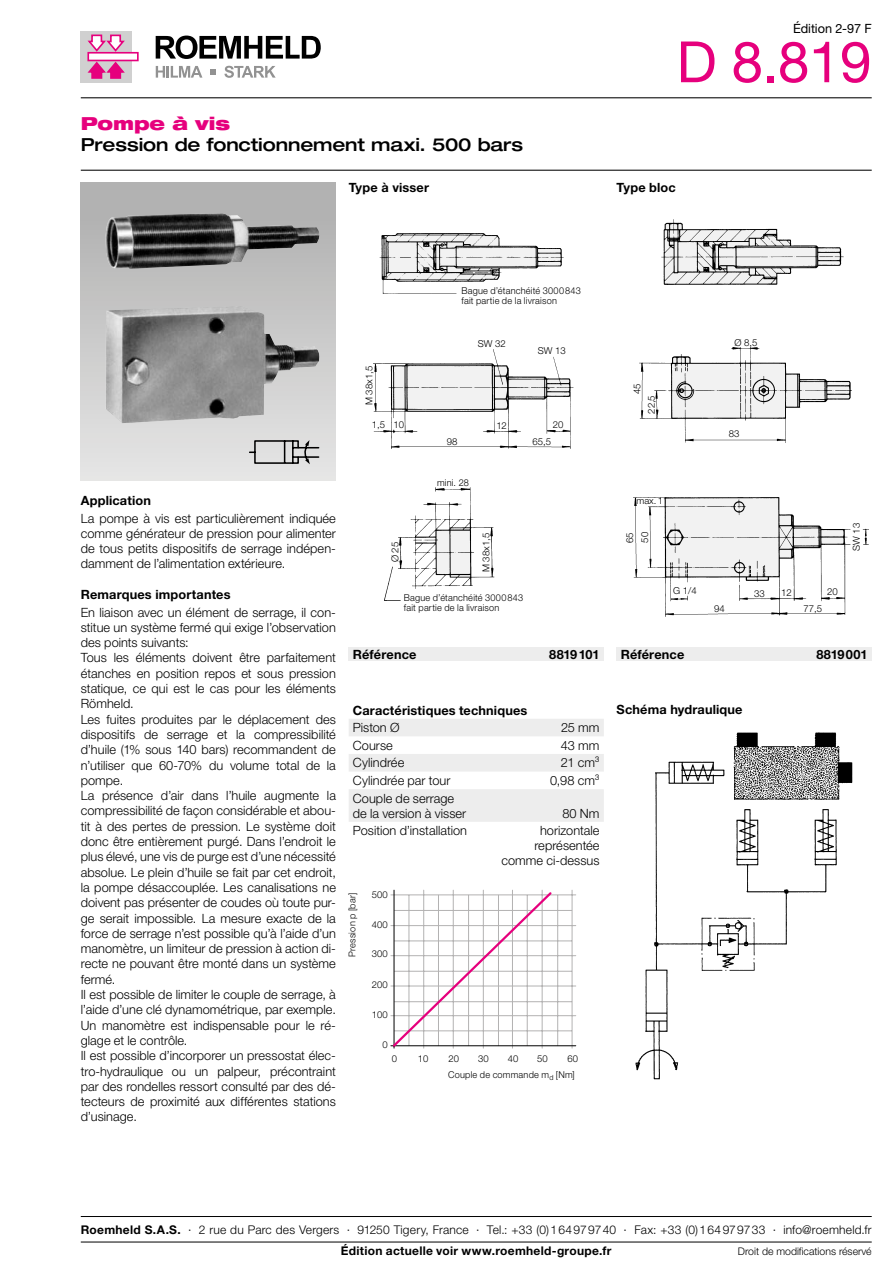
<style>
.page{position:relative;width:893px;height:1263px;background:#fff}
.page>*{position:absolute;margin:0;border:0;box-sizing:border-box;transform-origin:0 0}
.t1{font:57px "Helvetica Neue LT Pro";color:#e6007d}
.t2{font:500 expanded 18px "Helvetica Neue LT Pro";letter-spacing:-.005em;color:#000}
.t3{font:900 expanded 18px "Helvetica Neue LT Pro";letter-spacing:-.005em;color:#e6007d}
.t4{font:300 12.75px/15.3px "Helvetica Neue LT Pro";letter-spacing:.005em;color:#000}
.t5{font:700 12.75px "Helvetica Neue LT Pro";letter-spacing:.01em;color:#000}
.t6{font:12.75px "Helvetica Neue LT Pro";letter-spacing:-.005em;color:#000}
.t7{font:700 12.75px "Helvetica Neue LT Pro";letter-spacing:-.01em;color:#000}
.t8{font:300 12px "Helvetica Neue LT Pro";letter-spacing:.015em;color:#000}
.t9{font:700 12px "Helvetica Neue LT Pro";letter-spacing:.025em;color:#000}
.t10{font:300 10.5px "Helvetica Neue LT Pro";color:#000}
.t11{font:300 9.6px/14.7px "Helvetica Neue";color:#000}
.t12{font:300 9.45px/10.5px "Helvetica Neue LT Pro";letter-spacing:.02em;color:#000}
.t13{font:300 9.45px "Helvetica Neue";color:#000}
.s1{font-weight:700}
</style>
<div class="page">
<div style="left:81px;top:31px;width:51px;height:51px;background:#d0d0d0"></div>
<svg style="left:87px;top:52px;width:52px;height:9px"></svg>
<svg style="left:87px;top:34px;width:40px;height:19px"></svg>
<svg style="left:87px;top:60px;width:40px;height:19px"></svg>
<svg style="left:156px;top:36px;width:165px;height:23px"></svg>
<svg style="left:156px;top:66px;width:46px;height:12px"></svg>
<svg style="left:224px;top:66px;width:52px;height:12px"></svg>
<svg style="left:210px;top:69px;width:6px;height:6px"></svg>
<hr style="left:81px;top:170px;width:791px;height:1px;background:#000">
<hr style="left:81px;top:97px;width:791px;height:1px;background:#000">
<div style="left:81px;top:183px;width:255px;height:297px;background:linear-gradient(to bottom,#adadad,#e6e6e5)"></div>
<img style="left:105px;top:213px;width:214px;height:56px">
<img style="left:105px;top:306px;width:214px;height:117px">
<svg style="left:249px;top:440px;width:70px;height:24px;background:#aeaeae"></svg>
<hr style="left:557px;top:895px;width:1px;height:150px;background:#b3b2b2">
<hr style="left:394px;top:1030px;width:178px;height:1px;background:#b3b2b2">
<hr style="left:394px;top:1001px;width:178px;height:1px;background:#b3b2b2">
<hr style="left:394px;top:971px;width:178px;height:1px;background:#b3b2b2">
<hr style="left:394px;top:941px;width:178px;height:1px;background:#b3b2b2">
<hr style="left:394px;top:910px;width:178px;height:1px;background:#b3b2b2">
<hr style="left:391px;top:895px;width:185px;height:1px;background:#b3b2b2">
<hr style="left:391px;top:925px;width:185px;height:1px;background:#b3b2b2">
<hr style="left:391px;top:955px;width:185px;height:1px;background:#b3b2b2">
<hr style="left:391px;top:986px;width:185px;height:1px;background:#b3b2b2">
<hr style="left:572px;top:890px;width:1px;height:158px;background:#b3b2b2">
<hr style="left:391px;top:1015px;width:185px;height:1px;background:#b3b2b2">
<hr style="left:391px;top:1045px;width:185px;height:1px;background:#000">
<svg style="left:391px;top:890px;width:163px;height:159px"></svg>
<div style="left:349px;top:648px;width:255px;height:13px;background:#ededed"></div>
<svg style="left:349px;top:719px;width:255px;height:103px"></svg>
<img style="left:380px;top:233px;width:184px;height:61px">
<img style="left:373px;top:349px;width:201px;height:100px">
<img style="left:661px;top:220px;width:183px;height:64px">
<img style="left:640px;top:347px;width:211px;height:95px">
<img style="left:384px;top:487px;width:111px;height:113px">
<img style="left:633px;top:498px;width:235px;height:119px">
<img style="left:635px;top:732px;width:218px;height:348px">
<div style="left:617px;top:648px;width:255px;height:13px;background:#ededed"></div>
<hr style="left:81px;top:1242px;width:791px;height:1px;background:#000">
<hr style="left:81px;top:1216px;width:791px;height:1px;background:#000">
<p class="t6" style="left:793px;top:20px;width:80px">Édition 2-97 F</p>
<h2 class="t3" style="left:81px;top:112px;width:151px">Pompe à vis</h2>
<h2 class="t2" style="left:81px;top:133px;width:444px">Pression de fonctionnement maxi. 500 bars</h2>
<h1 class="t1" style="left:676px;top:27px;width:197px">D 8.819</h1>
<p class="t5" style="left:349px;top:180px;width:82px">Type à visser</p>
<p class="t5" style="left:617px;top:180px;width:61px">Type bloc</p>
<p class="t12" style="left:461px;top:285px;width:121px">Bague d’étanchéité 3000843 fait partie de la livraison</p>
<p class="t11" style="left:362px;top:405px;width:41px;rotate:-90deg">M 38x1,5</p>
<p class="t11" style="left:372px;top:417px;width:34px">1,5 10</p>
<p class="t11" style="left:478px;top:336px;width:29px">SW 32</p>
<p class="t11" style="left:496px;top:418px;width:12px">12</p>
<p class="t11" style="left:538px;top:343px;width:29px">SW 13</p>
<p class="t11" style="left:553px;top:417px;width:12px">20</p>
<p class="t11" style="left:447px;top:434px;width:12px">98</p>
<p class="t11" style="left:533px;top:434px;width:20px">65,5</p>
<p class="t5" style="left:81px;top:493px;width:72px">Application</p>
<p class="t4" style="left:81px;top:510px;width:257px;text-align:justify">La pompe à vis est particulièrement indiquée comme générateur de pression pour alimenter de tous petits dispositifs de serrage indépen&shy;damment de l’alimentation extérieure.</p>
<p class="t5" style="left:81px;top:587px;width:151px">Remarques importantes</p>
<p class="t4" style="left:81px;top:604px;width:257px">En liaison avec un élément de serrage, il con&shy;stitue un système fermé qui exige l’observation des points suivants:<br>Tous les éléments doivent être parfaitement étanches en position repos et sous pression statique, ce qui est le cas pour les éléments Römheld.<br>Les fuites produites par le déplacement des dispositifs de serrage et la compressibilité d’huile (1% sous 140 bars) recommandent de n’utiliser que 60-70% du volume total de la pompe.<br>La présence d’air dans l’huile augmente la compressibilité de façon considérable et abou&shy;tit à des pertes de pression. Le système doit donc être entièrement purgé. Dans l’endroit le plus élevé, une vis de purge est d’une nécessité absolue. Le plein d’huile se fait par cet endroit, la pompe désaccouplée. Les canalisations ne doivent pas présenter de coudes où toute pur&shy;ge serait impossible. La mesure exacte de la force de serrage n’est possible qu’à l’aide d’un manomètre, un limiteur de pression à action di&shy;recte ne pouvant être monté dans un système fermé.<br>Il est possible de limiter le couple de serrage, à l’aide d’une clé dynamométrique, par exemple.<br>Un manomètre est indispensable pour le ré&shy;glage et le contrôle.<br>Il est possible d’incorporer un pressostat élec&shy;tro-hydraulique ou un palpeur, précontraint par des rondelles ressort consulté par des dé&shy;tecteurs de proximité aux différentes stations d’usinage.</p>
<p class="t11" style="left:387px;top:562px;width:22px;rotate:-90deg">Ø 25</p>
<p class="t12" style="left:437px;top:478px;width:33px">mini. 28</p>
<p class="t11" style="left:478px;top:572px;width:41px;rotate:-90deg">M 38x1,5</p>
<p class="t12" style="left:404px;top:592px;width:121px">Bague d’étanchéité 3000843 fait partie de la livraison</p>
<p class="t5" style="left:353px;top:646px;width:65px">Référence</p>
<p class="t7" style="left:549px;top:646px;width:52px">8819101</p>
<p class="t5" style="left:353px;top:702px;width:176px">Caractéristiques techniques</p>
<p class="t4" style="left:353px;top:720px;width:48px">Piston Ø</p>
<p class="t4" style="left:561px;top:720px;width:40px">25 mm</p>
<p class="t4" style="left:353px;top:737px;width:41px">Course</p>
<p class="t4" style="left:561px;top:737px;width:40px">43 mm</p>
<p class="t4" style="left:353px;top:755px;width:53px">Cylindrée</p>
<p class="t4" style="left:561px;top:755px;width:40px">21 cm³</p>
<p class="t4" style="left:353px;top:772px;width:99px">Cylindrée par tour</p>
<p class="t4" style="left:550px;top:772px;width:51px">0,98 cm³</p>
<p class="t4" style="left:353px;top:790px;width:115px">Couple de serrage de la version à visser</p>
<p class="t4" style="left:562px;top:805px;width:39px">80 Nm</p>
<p class="t4" style="left:353px;top:823px;width:116px">Position d’installation</p>
<p class="t4" style="left:501px;top:823px;width:100px;text-align:right">horizontale représentée comme ci-dessus</p>
<p class="t12" style="left:347px;top:957px;width:65px;rotate:-90deg">Pression p [bar]</p>
<p class="t13" style="left:372px;top:889px;width:17px">500</p>
<p class="t13" style="left:372px;top:919px;width:17px">400</p>
<p class="t13" style="left:372px;top:948px;width:17px">300</p>
<p class="t13" style="left:372px;top:979px;width:17px">200</p>
<p class="t13" style="left:372px;top:1009px;width:17px">100</p>
<p class="t13" style="left:382px;top:1039px;width:7px">0</p>
<p class="t13" style="left:392px;top:1052px;width:7px">0</p>
<p class="t13" style="left:418px;top:1052px;width:12px">10</p>
<p class="t13" style="left:448px;top:1052px;width:12px">20</p>
<p class="t13" style="left:478px;top:1052px;width:12px">30</p>
<p class="t13" style="left:508px;top:1052px;width:12px">40</p>
<p class="t13" style="left:537px;top:1052px;width:12px">50</p>
<p class="t13" style="left:567px;top:1052px;width:12px">60</p>
<p class="t12" style="left:448px;top:1069px;width:128px">Couple de commande m<sub>d</sub> [Nm]</p>
<p class="t11" style="left:629px;top:394px;width:12px;rotate:-90deg">45</p>
<p class="t11" style="left:644px;top:414px;width:20px;rotate:-90deg">22,5</p>
<p class="t11" style="left:734px;top:335px;width:25px">Ø 8,5</p>
<p class="t11" style="left:729px;top:426px;width:12px">83</p>
<p class="t12" style="left:636px;top:495px;width:33px">max. 11</p>
<p class="t11" style="left:622px;top:543px;width:12px;rotate:-90deg">65<br>50</p>
<p class="t11" style="left:673px;top:583px;width:25px">G 1/4</p>
<p class="t11" style="left:714px;top:601px;width:12px">94</p>
<p class="t11" style="left:754px;top:586px;width:12px">33</p>
<p class="t11" style="left:781px;top:585px;width:12px">12</p>
<p class="t11" style="left:827px;top:584px;width:12px">20</p>
<p class="t11" style="left:803px;top:601px;width:20px">77,5</p>
<p class="t11" style="left:849px;top:551px;width:30px;rotate:-90deg">SW 13</p>
<p class="t5" style="left:621px;top:646px;width:65px">Référence</p>
<p class="t5" style="left:816px;top:646px;width:53px">8819001</p>
<p class="t5" style="left:617px;top:701px;width:128px">Schéma hydraulique</p>
<p class="t8" style="left:81px;top:1222px;width:792px"><span class="s1">Roemheld S.A.S.</span> · 2 rue du Parc des Vergers · 91250 Tigery, France · Tel.: +33 (0)164979740 · Fax: +33 (0)164979733 · info@roemheld.fr</p>
<p class="t9" style="left:341px;top:1243px;width:272px">Édition actuelle voir www.roemheld-groupe.fr</p>
<p class="t10" style="left:738px;top:1244px;width:135px">Droit de modifications réservé</p>
</div>
